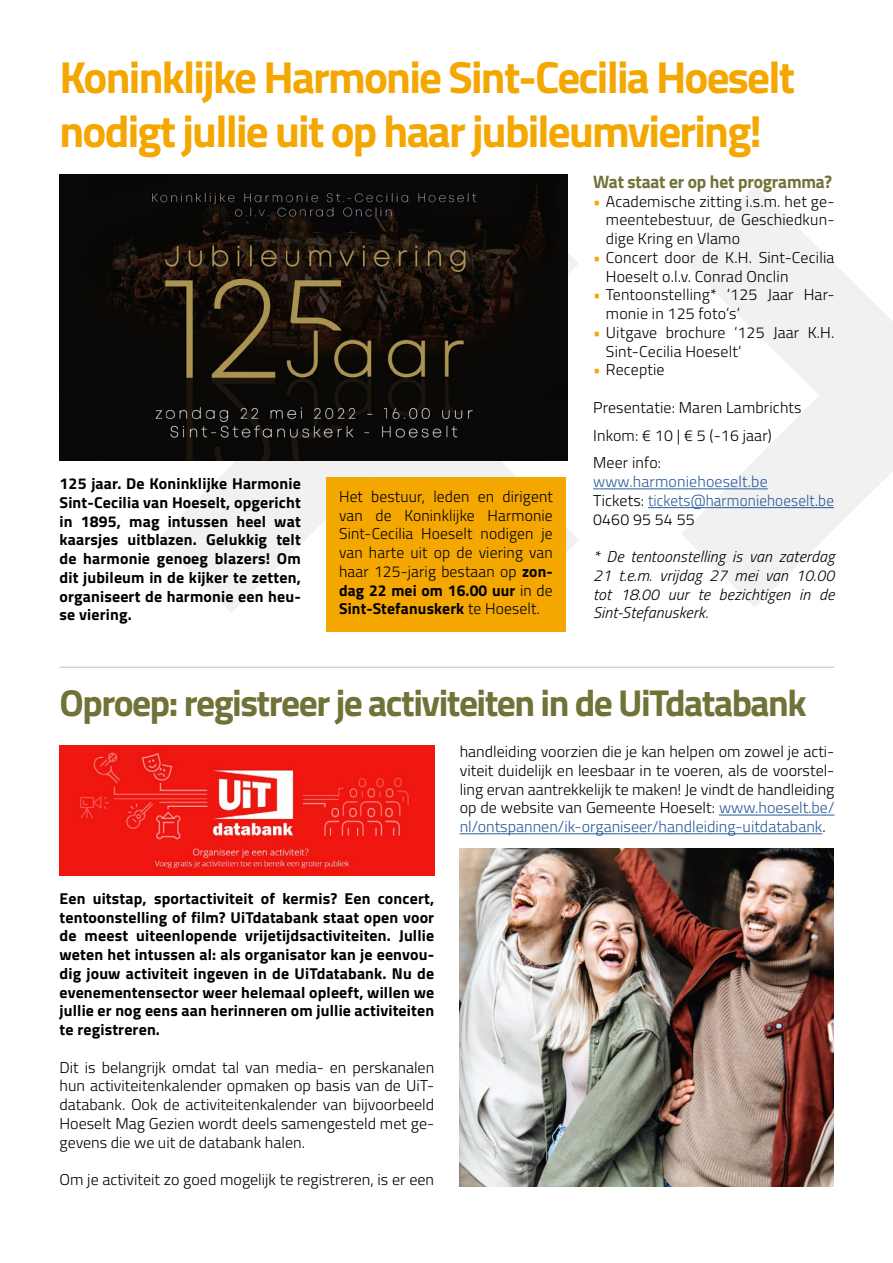
<style>
.page{position:relative;width:893px;height:1263px;background:#fff}
.page>*{position:absolute;margin:0;border:0;box-sizing:border-box;transform-origin:0 0}
.t1{font:700 45px/54px "Titillium";letter-spacing:-.04em;color:#f4a700}
.t2{font:700 37.5px "Titillium";letter-spacing:-.04em;color:#717237}
.body{font:700 18px "Titillium";letter-spacing:-.01em;color:#717237}
.body-2{font:300 15.75px/18.8px "Titillium";letter-spacing:.01em;color:#000;text-align:justify}
.body-3{font:700 15.75px/18.8px "Titillium";letter-spacing:.01em;color:#000;text-align:justify}
.body-4{font:italic 300 15.75px/18.8px "Titillium";letter-spacing:.01em;color:#000;text-align:justify}
.body-5{font:300 15.75px/18.8px "Titillium";letter-spacing:.01em;color:#275b9b;scale:.96 1}
.body-6{font:300 15.75px/18.8px "Titillium";letter-spacing:.01em;color:#275b9b}
.s1{font-weight:700}
.s2{color:#f4a700}
.s3{color:#000}
.s4{color:#275b9b}
</style>
<div class="page">
<svg style="left:158px;top:253px;width:421px;height:359px;fill:#f0f1f0"></svg>
<svg style="left:681px;top:186px;width:212px;height:421px;fill:#f0f1f0"></svg>
<hr style="left:593px;top:489px;width:175px;height:1px;background:#275b9b">
<hr style="left:648px;top:507px;width:186px;height:1px;background:#275b9b">
<img style="left:60px;top:174px;width:508px;height:286px">
<div style="left:326px;top:477px;width:240px;height:154px;background:#f4a700"></div>
<hr style="left:60px;top:667px;width:774px;height:1px;background:#bcbcbc">
<hr style="left:719px;top:815px;width:115px;height:1px;background:#275b9b">
<hr style="left:460px;top:833px;width:362px;height:1px;background:#275b9b">
<img style="left:60px;top:745px;width:374px;height:130px">
<img style="left:460px;top:848px;width:373px;height:338px">
<p class="t1" style="left:60px;top:48px;width:737px">Koninklijke Harmonie Sint-Cecilia Hoeselt nodigt jullie uit op haar jubileumviering!</p>
<p class="body-3" style="left:60px;top:473px;width:243px">125 jaar. De Koninklijke Harmonie Sint-Cecilia van Hoeselt, opgericht in 1895, mag intussen heel wat kaarsjes uitblazen. Gelukkig telt de harmonie genoeg blazers! Om dit jubileum in de kijker te zetten, organiseert de harmonie een heu&shy;se viering.</p>
<p class="body-2" style="left:339px;top:486px;width:215px">Het bestuur, leden en dirigent van de Koninklijke Harmonie Sint-Cecilia Hoeselt nodigen je van harte uit op de viering van haar 125-jarig bestaan op <span class="s1">zon&shy;dag 22 mei om 16.00 uur</span> in de <span class="s1">Sint-Stefanuskerk</span> te Hoeselt.</p>
<p class="body" style="left:593px;top:168px;width:240px">Wat staat er op het programma?</p>
<p class="body-2" style="left:606px;top:191px;width:230px;text-indent:-13px"><span class="s2">•</span> Academische zitting i.s.m. het ge&shy;meentebestuur, de Geschiedkun&shy;dige Kring en Vlamo</p>
<p class="body-2" style="left:606px;top:247px;width:230px;text-indent:-13px"><span class="s2">•</span> Concert door de K.H. Sint-Cecilia<br>Hoeselt o.l.v. Conrad Onclin</p>
<p class="body-2" style="left:606px;top:285px;width:230px;text-indent:-13px"><span class="s2">•</span> Tentoonstelling* ‘125 Jaar Har&shy;monie in 125 foto’s’</p>
<p class="body-2" style="left:606px;top:322px;width:230px;text-indent:-13px"><span class="s2">•</span> Uitgave brochure ‘125 Jaar K.H.<br>Sint-Cecilia Hoeselt’</p>
<p class="body-2" style="left:593px;top:360px;width:73px"><span class="s2">•</span> Receptie</p>
<p class="body-2" style="left:593px;top:397px;width:210px">Presentatie: Maren Lambrichts</p>
<p class="body-2" style="left:593px;top:425px;width:180px">Inkom: € 10 | € 5 (-16 jaar)</p>
<p class="body-6" style="left:593px;top:453px;width:176px"><span class="s3">Meer info: </span>www.harmoniehoeselt.be</p>
<p class="body-5" style="left:593px;top:490px;width:252px"><span class="s3">Tickets:</span> tickets@harmoniehoeselt.be<br><span class="s3">0460 95 54 55</span></p>
<p class="body-4" style="left:593px;top:546px;width:243px">* De tentoonstelling is van zaterdag 21 t.e.m. vrijdag 27 mei van 10.00 tot 18.00 uur te bezichtigen in de Sint-Stefanuskerk.</p>
<p class="t2" style="left:60px;top:674px;width:749px">Oproep: registreer je activiteiten in de UiTdatabank</p>
<p class="body-3" style="left:60px;top:888px;width:376px">Een uitstap, sportactiviteit of kermis? Een concert, tentoonstelling of film? UiTdatabank staat open voor de meest uiteenlopende vrijetijdsactiviteiten. Jullie weten het intussen al: als organisator kan je eenvou&shy;dig jouw activiteit ingeven in de UiTdatabank. Nu de evenementensector weer helemaal opleeft, willen we jullie er nog eens aan herinneren om jullie activiteiten te registreren.</p>
<p class="body-2" style="left:60px;top:1057px;width:376px">Dit is belangrijk omdat tal van media- en perskanalen hun activiteitenkalender opmaken op basis van de UiT&shy;databank. Ook de activiteitenkalender van bijvoorbeeld Hoeselt Mag Gezien wordt deels samengesteld met ge&shy;gevens die we uit de databank halen.</p>
<p class="body-2" style="left:60px;top:1169px;width:376px">Om je activiteit zo goed mogelijk te registreren, is er een</p>
<p class="body-2" style="left:460px;top:741px;width:376px">handleiding voorzien die je kan helpen om zowel je acti&shy;viteit duidelijk en leesbaar in te voeren, als de voorstel&shy;ling ervan aantrekkelijk te maken! Je vindt de handleiding op de website van Gemeente Hoeselt: <span class="s4">www.hoeselt.be/ nl/ontspannen/ik-organiseer/handleiding-uitdatabank</span>.</p>
</div>
